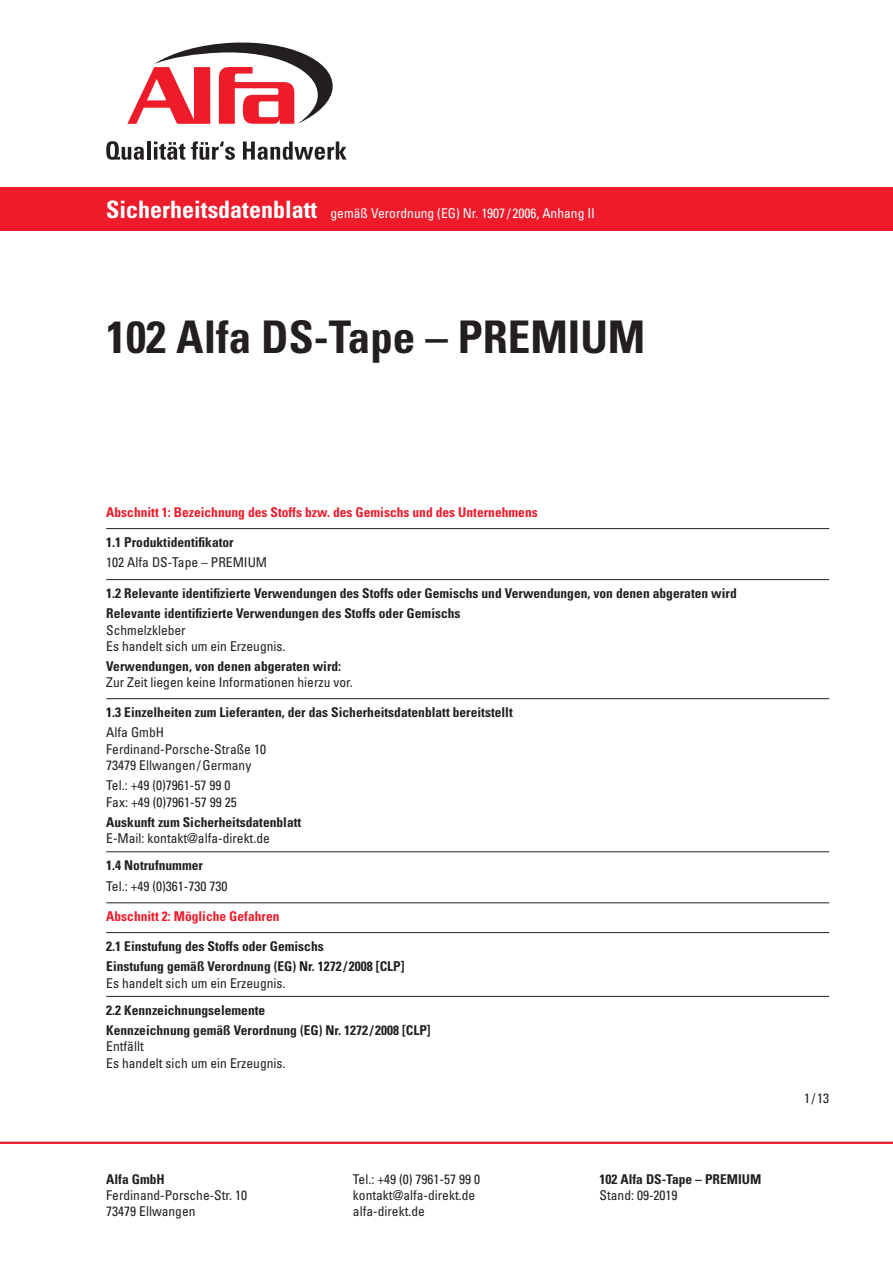
<style>
.page{position:relative;width:893px;height:1263px;background:#fff}
.page>*{position:absolute;margin:0;border:0;box-sizing:border-box;transform-origin:0 0}
.t1{font:700 condensed 45px "Univers LT Std";color:#231f20}
.t2{font:700 condensed 13.5px/20.4px "Univers LT Std";color:#231f20}
.t3{font:condensed 13.5px/16.2px "Univers LT Std";color:#231f20}
.t4{font:700 condensed 13.5px "Univers LT Std";color:#ee1b2b}
.t5{font:condensed 13.5px "Univers LT Std";color:#fff}
.s1{font-weight:700;font-size:24px}
</style>
<div class="page">
<hr style="left:0;top:1142px;width:893px;height:2px;background:#ee1b2b">
<div style="left:0;top:187px;width:893px;height:44px;background:#ee1b2b"></div>
<svg style="left:106px;top:141px;width:38px;height:19px"></svg>
<hr style="left:147px;top:141px;width:3px;height:19px;background:#231f20">
<svg style="left:154px;top:141px;width:31px;height:19px"></svg>
<svg style="left:191px;top:141px;width:44px;height:19px"></svg>
<svg style="left:243px;top:141px;width:104px;height:19px"></svg>
<svg style="left:127px;top:42px;width:206px;height:82px"></svg>
<hr style="left:106px;top:579px;width:723px;height:1px;background:#231f20">
<hr style="left:106px;top:528px;width:723px;height:1px;background:#231f20">
<hr style="left:106px;top:902px;width:723px;height:1px;background:#231f20">
<hr style="left:106px;top:932px;width:723px;height:1px;background:#231f20">
<hr style="left:106px;top:698px;width:723px;height:1px;background:#231f20">
<hr style="left:106px;top:851px;width:723px;height:1px;background:#231f20">
<hr style="left:106px;top:996px;width:723px;height:1px;background:#231f20">
<p class="t5" style="left:106px;top:205px;width:490px"><span class="s1">Sicherheitsdatenblatt</span> gemäß Verordnung (EG) Nr. 1907 / 2006, Anhang II</p>
<h1 class="t1" style="left:106px;top:309px;width:541px">102 Alfa DS-Tape – PREMIUM</h1>
<p class="t4" style="left:106px;top:504px;width:433px">Abschnitt 1: Bezeichnung des Stoffs bzw. des Gemischs und des Unternehmens</p>
<p class="t2" style="left:106px;top:532px;width:129px">1.1 Produktidentifikator</p>
<p class="t3" style="left:106px;top:554px;width:162px">102 Alfa DS-Tape – PREMIUM</p>
<p class="t2" style="left:106px;top:583px;width:632px">1.2 Relevante identifizierte Verwendungen des Stoffs oder Gemischs und Verwendungen, von denen abgeraten wird<br>Relevante identifizierte Verwendungen des Stoffs oder Gemischs</p>
<p class="t3" style="left:106px;top:621px;width:181px">Schmelzkleber<br>Es handelt sich um ein Erzeugnis.</p>
<p class="t2" style="left:106px;top:656px;width:236px">Verwendungen, von denen abgeraten wird:</p>
<p class="t3" style="left:106px;top:674px;width:248px">Zur Zeit liegen keine Informationen hierzu vor.</p>
<p class="t2" style="left:106px;top:702px;width:408px">1.3 Einzelheiten zum Lieferanten, der das Sicherheitsdatenblatt bereitstellt</p>
<p class="t3" style="left:106px;top:724px;width:161px">Alfa GmbH<br>Ferdinand-Porsche-Straße 10<br>73479 Ellwangen/Germany</p>
<p class="t3" style="left:106px;top:777px;width:132px">Tel.: +49 (0)7961-57 99 0<br>Fax: +49 (0)7961-57 99 25</p>
<p class="t2" style="left:106px;top:812px;width:197px">Auskunft zum Sicherheitsdatenblatt</p>
<p class="t3" style="left:106px;top:830px;width:165px">E-Mail: kontakt@alfa-direkt.de</p>
<p class="t2" style="left:106px;top:855px;width:98px">1.4 Notrufnummer</p>
<p class="t3" style="left:106px;top:877px;width:123px">Tel.: +49 (0)361-730 730</p>
<p class="t4" style="left:106px;top:908px;width:175px">Abschnitt 2: Mögliche Gefahren</p>
<p class="t2" style="left:106px;top:936px;width:300px">2.1 Einstufung des Stoffs oder Gemischs<br>Einstufung gemäß Verordnung (EG) Nr. 1272 / 2008 [CLP]</p>
<p class="t3" style="left:106px;top:974px;width:181px">Es handelt sich um ein Erzeugnis.</p>
<p class="t2" style="left:106px;top:999px;width:326px">2.2 Kennzeichnungselemente<br>Kennzeichnung gemäß Verordnung (EG) Nr. 1272 / 2008 [CLP]</p>
<p class="t3" style="left:106px;top:1038px;width:181px">Entfällt<br>Es handelt sich um ein Erzeugnis.</p>
<p class="t2" style="left:106px;top:1169px;width:60px">Alfa GmbH</p>
<p class="t3" style="left:106px;top:1187px;width:142px">Ferdinand-Porsche-Str. 10<br>73479 Ellwangen</p>
<p class="t3" style="left:353px;top:1171px;width:129px">Tel.: +49 (0) 7961-57 99 0 kontakt@alfa-direkt.de alfa-direkt.de</p>
<p class="t2" style="left:600px;top:1169px;width:163px">102 Alfa DS-Tape – PREMIUM</p>
<p class="t3" style="left:600px;top:1187px;width:79px">Stand: 09-2019</p>
<p class="t3" style="left:804px;top:1090px;width:27px">1/13</p>
</div>
